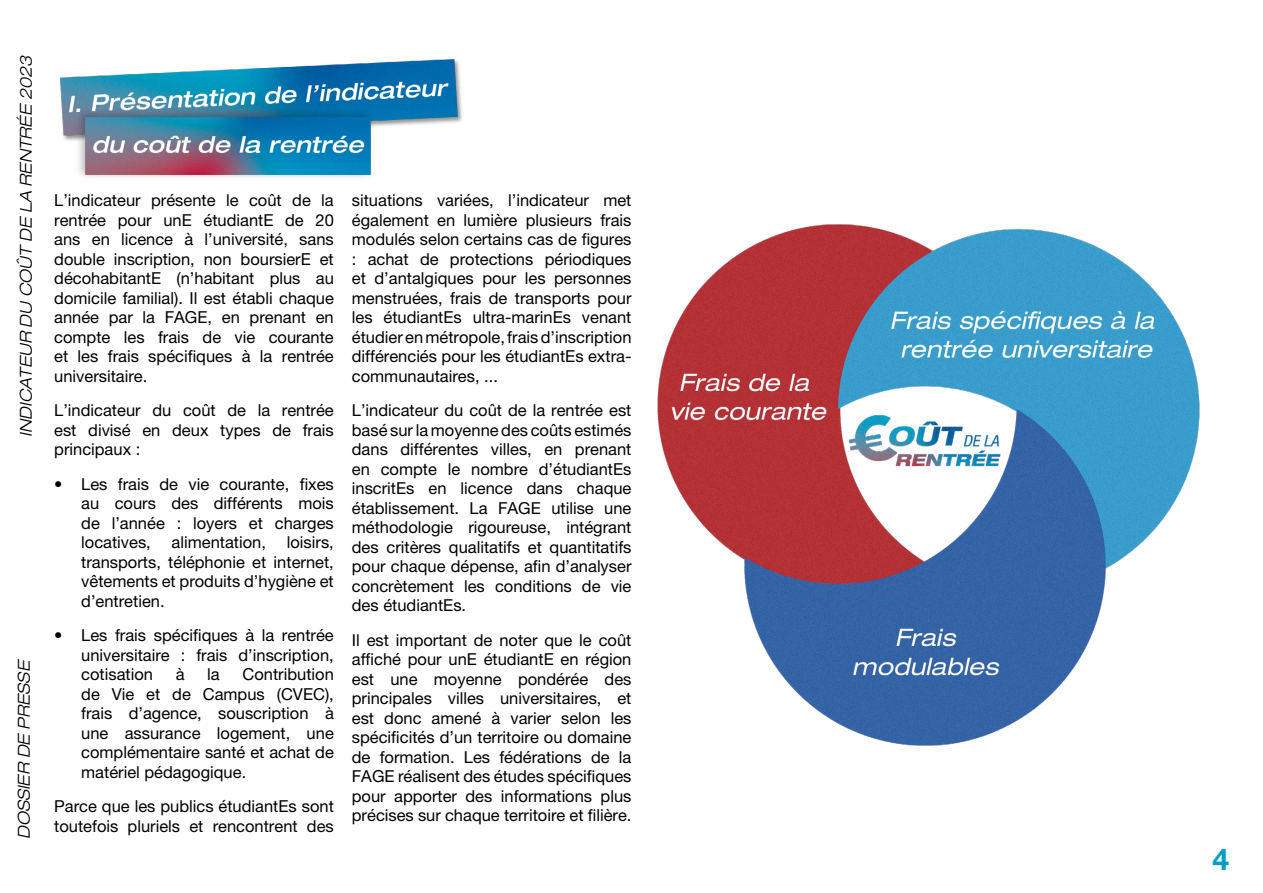
<style>
.page{position:relative;width:1263px;height:893px;background:#fff}
.page>*{position:absolute;margin:0;border:0;box-sizing:border-box;transform-origin:0 0}
.t1{font:700 30px "Helvetica Neue LT Pro";color:#009ec5}
.Texte{font:16.5px/19.5px "Helvetica Neue LT Pro";color:#000;text-align:justify}
.t2{font:italic 300 expanded 16.5px "Helvetica Neue LT Pro";color:#000}
</style>
<div class="page">
<img style="left:60px;top:59px;width:402px;height:118px">
<img style="left:657px;top:224px;width:543px;height:522px">
<p class="t2" style="left:16px;top:437px;width:383px;rotate:-90deg">INDICATEUR DU COÛT DE LA RENTRÉE 2023</p>
<p class="t2" style="left:14px;top:839px;width:181px;rotate:-90deg">DOSSIER DE PRESSE</p>
<p class="Texte" style="left:54px;top:190px;width:281px">L’indicateur présente le coût de la rentrée pour unE étudiantE de 20 ans en licence à l’université, sans double inscription, non boursierE et décohabitantE (n’habitant plus au domicile familial). Il est établi chaque année par la FAGE, en prenant en compte les frais de vie courante et les frais spécifiques à la rentrée universitaire.</p>
<p class="Texte" style="left:54px;top:400px;width:281px">L’indicateur du coût de la rentrée est divisé en deux types de frais principaux :</p>
<p class="Texte" style="left:81px;top:474px;width:254px;text-indent:-27px">• Les frais de vie courante, fixes au cours des différents mois de l’année : loyers et charges locatives,</p>
<p class="Texte" style="left:81px;top:532px;width:254px;text-indent:206px">loisirs, transports, téléphonie et internet, vêtements et produits d’hygiène et d’entretien.</p>
<p class="Texte" style="left:81px;top:625px;width:254px;text-indent:-27px">• Les frais spécifiques à la rentrée universitaire : frais d’inscription, cotisation</p>
<p class="Texte" style="left:172px;top:532px;width:96px">alimentation,</p>
<p class="Texte" style="left:176px;top:664px;width:10px">à</p>
<p class="Texte" style="left:207px;top:664px;width:14px">la</p>
<p class="Texte" style="left:81px;top:664px;width:254px;text-indent:161px">Contribution de Vie et de Campus (CVEC), frais d’agence, souscription à une assurance logement, une complémentaire santé et achat de matériel pédagogique.</p>
<p class="Texte" style="left:54px;top:796px;width:281px">Parce que les publics étudiantEs sont toutefois pluriels et rencontrent des</p>
<p class="Texte" style="left:352px;top:190px;width:281px">situations variées, l’indicateur met également en lumière plusieurs frais modulés selon certains cas de figures : achat de protections périodiques et d’antalgiques pour les personnes menstruées, frais de transports pour les étudiantEs ultra-marinEs venant étudier en métropole, frais d’inscription différenciés pour les étudiantEs extra&shy;communautaires, ...</p>
<p class="Texte" style="left:352px;top:400px;width:281px">L’indicateur du coût de la rentrée est basé sur la moyenne des coûts estimés dans différentes villes, en prenant en compte le nombre d’étudiantEs inscritEs en licence dans chaque établissement. La FAGE utilise une méthodologie rigoureuse, intégrant des critères qualitatifs et quantitatifs pour chaque dépense, afin d’analyser concrètement les conditions de vie des étudiantEs.</p>
<p class="Texte" style="left:352px;top:630px;width:281px">Il est important de noter que le coût affiché pour unE étudiantE en région est une moyenne pondérée des principales villes universitaires, et est donc amené à varier selon les spécificités d’un territoire ou domaine de formation. Les fédérations de la FAGE réalisent des études spécifiques pour apporter des informations plus précises sur chaque territoire et filière.</p>
<h1 class="t1" style="left:1212px;top:840px;width:18px">4</h1>
</div>
